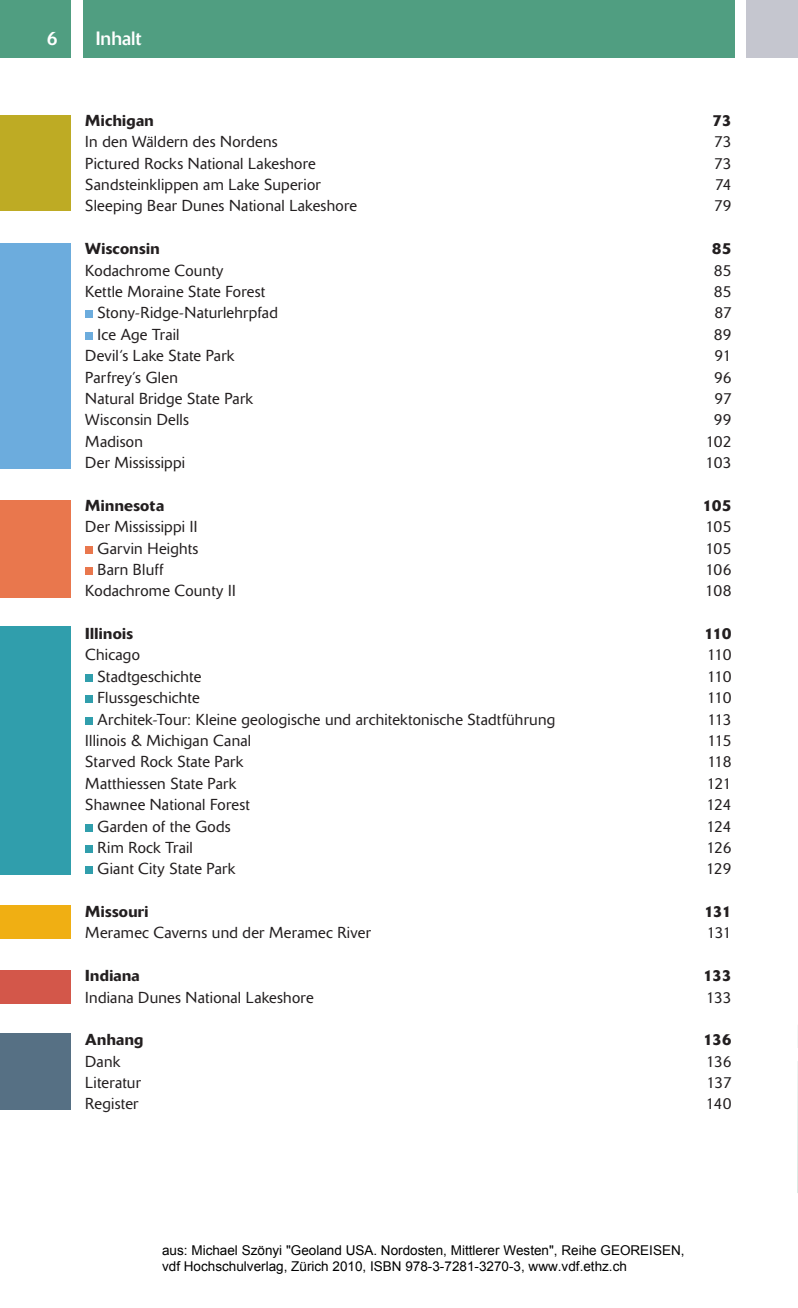
<style>
.page{position:relative;width:798px;height:1308px;background:#fff}
.page>*{position:absolute;margin:0;border:0;box-sizing:border-box;transform-origin:0 0}
.t1{font:19.12px "Delta";color:#fff}
.t2{font:300 15.75px "Delta";letter-spacing:.015em;color:#231f20}
.t3{font:500 15.75px "Delta";letter-spacing:.02em;color:#231f20}
.t4{font:13.5px/16.2px "Arial";color:#000}
</style>
<div class="page">
<hr style="left:797px;top:1024px;width:1px;height:169px;background:#509e81">
<div style="left:85px;top:311px;width:8px;height:7px;background:#6cacdd"></div>
<div style="left:85px;top:332px;width:8px;height:8px;background:#6cacdd"></div>
<div style="left:85px;top:546px;width:8px;height:7px;background:#e9774d"></div>
<div style="left:85px;top:567px;width:8px;height:8px;background:#e9774d"></div>
<div style="left:85px;top:674px;width:8px;height:8px;background:#309eac"></div>
<div style="left:85px;top:695px;width:8px;height:8px;background:#309eac"></div>
<div style="left:85px;top:717px;width:8px;height:7px;background:#309eac"></div>
<div style="left:85px;top:824px;width:8px;height:7px;background:#309eac"></div>
<div style="left:85px;top:845px;width:8px;height:8px;background:#309eac"></div>
<div style="left:85px;top:866px;width:8px;height:8px;background:#309eac"></div>
<div style="left:0;top:115px;width:70px;height:96px;background:#beab24"></div>
<div style="left:0;top:243px;width:70px;height:225px;background:#6cacdd"></div>
<div style="left:0;top:500px;width:70px;height:97px;background:#e9774d"></div>
<div style="left:0;top:626px;width:70px;height:248px;background:#309eac"></div>
<div style="left:0;top:905px;width:70px;height:33px;background:#f0af13"></div>
<div style="left:0;top:1033px;width:70px;height:76px;background:#567084"></div>
<div style="left:0;top:970px;width:70px;height:33px;background:#d3574a"></div>
<div style="left:83px;top:0;width:651px;height:57px;background:#509e81"></div>
<div style="left:0;top:0;width:70px;height:57px;background:#509e81"></div>
<div style="left:746px;top:0;width:51px;height:57px;background:#c5c6cf"></div>
<p class="t1" style="left:47px;top:27px;width:12px">6</p>
<p class="t1" style="left:96px;top:27px;width:47px">Inhalt</p>
<p class="t3" style="left:85px;top:111px;width:70px">Michigan</p>
<p class="t3" style="left:712px;top:111px;width:21px">73</p>
<p class="t2" style="left:85px;top:133px;width:194px">In den Wäldern des Nordens</p>
<p class="t2" style="left:713px;top:133px;width:19px">73</p>
<p class="t2" style="left:85px;top:154px;width:232px">Pictured Rocks National Lakeshore</p>
<p class="t2" style="left:713px;top:154px;width:19px">73</p>
<p class="t2" style="left:85px;top:176px;width:237px">Sandsteinklippen am Lake Superior</p>
<p class="t2" style="left:714px;top:176px;width:18px">74</p>
<p class="t2" style="left:85px;top:197px;width:273px">Sleeping Bear Dunes National Lakeshore</p>
<p class="t2" style="left:713px;top:197px;width:19px">79</p>
<p class="t3" style="left:85px;top:239px;width:76px">Wisconsin</p>
<p class="t3" style="left:711px;top:239px;width:21px">85</p>
<p class="t2" style="left:85px;top:261px;width:140px">Kodachrome County</p>
<p class="t2" style="left:713px;top:261px;width:19px">85</p>
<p class="t2" style="left:85px;top:282px;width:181px">Kettle Moraine State Forest</p>
<p class="t2" style="left:713px;top:282px;width:19px">85</p>
<p class="t2" style="left:98px;top:304px;width:182px">Stony-Ridge-Naturlehrpfad</p>
<p class="t2" style="left:714px;top:304px;width:19px">87</p>
<p class="t2" style="left:98px;top:325px;width:83px">Ice Age Trail</p>
<p class="t2" style="left:713px;top:325px;width:19px">89</p>
<p class="t2" style="left:85px;top:347px;width:151px">Devil‘s Lake State Park</p>
<p class="t2" style="left:714px;top:347px;width:19px">91</p>
<p class="t2" style="left:85px;top:368px;width:94px">Parfrey’s Glen</p>
<p class="t2" style="left:713px;top:368px;width:19px">96</p>
<p class="t2" style="left:85px;top:389px;width:169px">Natural Bridge State Park</p>
<p class="t2" style="left:714px;top:389px;width:19px">97</p>
<p class="t2" style="left:85px;top:411px;width:105px">Wisconsin Dells</p>
<p class="t2" style="left:713px;top:411px;width:19px">99</p>
<p class="t2" style="left:85px;top:432px;width:59px">Madison</p>
<p class="t2" style="left:705px;top:432px;width:27px">102</p>
<p class="t2" style="left:85px;top:453px;width:101px">Der Mississippi</p>
<p class="t2" style="left:705px;top:453px;width:28px">103</p>
<p class="t3" style="left:85px;top:496px;width:80px">Minnesota</p>
<p class="t3" style="left:702px;top:496px;width:30px">105</p>
<p class="t2" style="left:85px;top:517px;width:114px">Der Mississippi II</p>
<p class="t2" style="left:705px;top:517px;width:28px">105</p>
<p class="t2" style="left:98px;top:539px;width:102px">Garvin Heights</p>
<p class="t2" style="left:705px;top:539px;width:28px">105</p>
<p class="t2" style="left:98px;top:560px;width:67px">Barn Bluff</p>
<p class="t2" style="left:705px;top:560px;width:28px">106</p>
<p class="t2" style="left:85px;top:582px;width:152px">Kodachrome County II</p>
<p class="t2" style="left:705px;top:582px;width:28px">108</p>
<p class="t3" style="left:85px;top:624px;width:49px">Illinois</p>
<p class="t3" style="left:704px;top:624px;width:29px">110</p>
<p class="t2" style="left:85px;top:646px;width:56px">Chicago</p>
<p class="t2" style="left:707px;top:646px;width:26px">110</p>
<p class="t2" style="left:98px;top:667px;width:105px">Stadtgeschichte</p>
<p class="t2" style="left:707px;top:667px;width:26px">110</p>
<p class="t2" style="left:98px;top:689px;width:103px">Flussgeschichte</p>
<p class="t2" style="left:707px;top:689px;width:26px">110</p>
<p class="t2" style="left:98px;top:710px;width:459px">Architek-Tour: Kleine geologische und architektonische Stadtführung</p>
<p class="t2" style="left:707px;top:710px;width:25px">113</p>
<p class="t2" style="left:85px;top:731px;width:167px">Illinois &amp; Michigan Canal</p>
<p class="t2" style="left:707px;top:731px;width:26px">115</p>
<p class="t2" style="left:85px;top:753px;width:159px">Starved Rock State Park</p>
<p class="t2" style="left:707px;top:753px;width:26px">118</p>
<p class="t2" style="left:85px;top:774px;width:153px">Matthiessen State Park</p>
<p class="t2" style="left:706px;top:774px;width:26px">121</p>
<p class="t2" style="left:85px;top:795px;width:166px">Shawnee National Forest</p>
<p class="t2" style="left:706px;top:795px;width:27px">124</p>
<p class="t2" style="left:98px;top:817px;width:135px">Garden of the Gods</p>
<p class="t2" style="left:706px;top:817px;width:27px">124</p>
<p class="t2" style="left:98px;top:838px;width:97px">Rim Rock Trail</p>
<p class="t2" style="left:706px;top:838px;width:27px">126</p>
<p class="t2" style="left:98px;top:860px;width:139px">Giant City State Park</p>
<p class="t2" style="left:706px;top:860px;width:27px">129</p>
<p class="t3" style="left:85px;top:902px;width:65px">Missouri</p>
<p class="t3" style="left:703px;top:902px;width:29px">131</p>
<p class="t2" style="left:85px;top:924px;width:287px">Meramec Caverns und der Meramec River</p>
<p class="t2" style="left:706px;top:924px;width:26px">131</p>
<p class="t3" style="left:85px;top:966px;width:56px">Indiana</p>
<p class="t3" style="left:703px;top:966px;width:30px">133</p>
<p class="t2" style="left:85px;top:988px;width:230px">Indiana Dunes National Lakeshore</p>
<p class="t2" style="left:706px;top:988px;width:27px">133</p>
<p class="t3" style="left:85px;top:1030px;width:60px">Anhang</p>
<p class="t3" style="left:703px;top:1030px;width:30px">136</p>
<p class="t2" style="left:85px;top:1052px;width:37px">Dank</p>
<p class="t2" style="left:706px;top:1052px;width:27px">136</p>
<p class="t2" style="left:85px;top:1073px;width:57px">Literatur</p>
<p class="t2" style="left:706px;top:1073px;width:26px">137</p>
<p class="t2" style="left:85px;top:1095px;width:55px">Register</p>
<p class="t2" style="left:705px;top:1095px;width:27px">140</p>
<p class="t4" style="left:162px;top:1242px;width:524px">aus: Michael Szönyi "Geoland USA. Nordosten, Mittlerer Westen", Reihe GEOREISEN, vdf Hochschulverlag, Zürich 2010, ISBN 978-3-7281-3270-3, www.vdf.ethz.ch</p>
</div>
